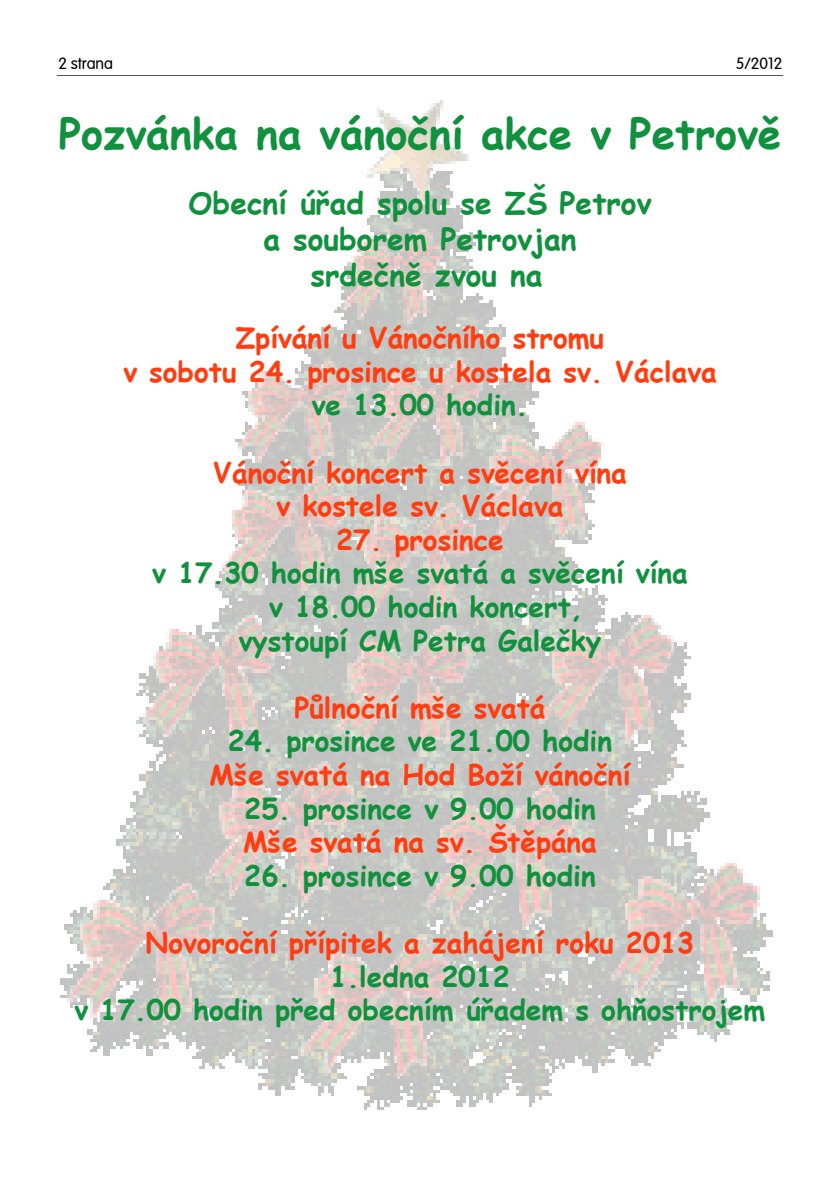
<style>
.page{position:relative;width:840px;height:1191px;background:#fff}
.page>*{position:absolute;margin:0;border:0;box-sizing:border-box;transform-origin:0 0}
.t1{font:700 42px "Comic Sans MS";color:#11913e}
.t2{font:700 30px/36px "Comic Sans MS";color:#11913e;text-align:center}
.t3{font:700 28px/33.6px "Comic Sans MS";color:#ff3d11;text-align:center}
.t4{font:700 28px/33.6px "Comic Sans MS";color:#11913e;text-align:center}
.t5{font:16px "Vogue";color:#000}
</style>
<div class="page">
<hr style="left:57px;top:75px;width:725px;height:1px;background:#000">
<img style="left:60px;top:100px;width:713px;height:1009px">
<p class="t5" style="left:58px;top:54px;width:56px">2 strana</p>
<p class="t5" style="left:735px;top:54px;width:48px">5/2012</p>
<h1 class="t1" style="left:59px;top:103px;width:723px">Pozvánka na vánoční akce v Petrově</h1>
<p class="t2" style="left:188px;top:184px;width:464px">Obecní úřad spolu se ZŠ Petrov a souborem Petrovjan<br>srdečně zvou na</p>
<p class="t3" style="left:123px;top:320px;width:594px">Zpívání u Vánočního stromu<br>v sobotu 24. prosince u kostela sv. Václava</p>
<p class="t4" style="left:311px;top:387px;width:218px">ve 13.00 hodin.</p>
<p class="t3" style="left:213px;top:454px;width:415px">Vánoční koncert a svěcení vína v kostele sv. Václava</p>
<p class="t3" style="left:336px;top:522px;width:169px">27. prosince</p>
<p class="t4" style="left:152px;top:555px;width:536px">v 17.30 hodin mše svatá a svěcení vína v 18.00 hodin koncert,<br>vystoupí CM Petra Galečky</p>
<p class="t3" style="left:294px;top:690px;width:252px">Půlnoční mše svatá</p>
<p class="t4" style="left:228px;top:723px;width:385px">24. prosince ve 21.00 hodin</p>
<p class="t3" style="left:209px;top:757px;width:422px">Mše svatá na Hod Boží vánoční</p>
<p class="t4" style="left:244px;top:790px;width:353px">25. prosince v 9.00 hodin</p>
<p class="t3" style="left:243px;top:824px;width:355px">Mše svatá na sv. Štěpána</p>
<p class="t4" style="left:244px;top:858px;width:353px">26. prosince v 9.00 hodin</p>
<p class="t3" style="left:145px;top:925px;width:550px">Novoroční přípitek a zahájení roku 2013</p>
<p class="t4" style="left:74px;top:958px;width:692px">1.ledna 2012<br>v 17.00 hodin před obecním úřadem s ohňostrojem</p>
</div>
